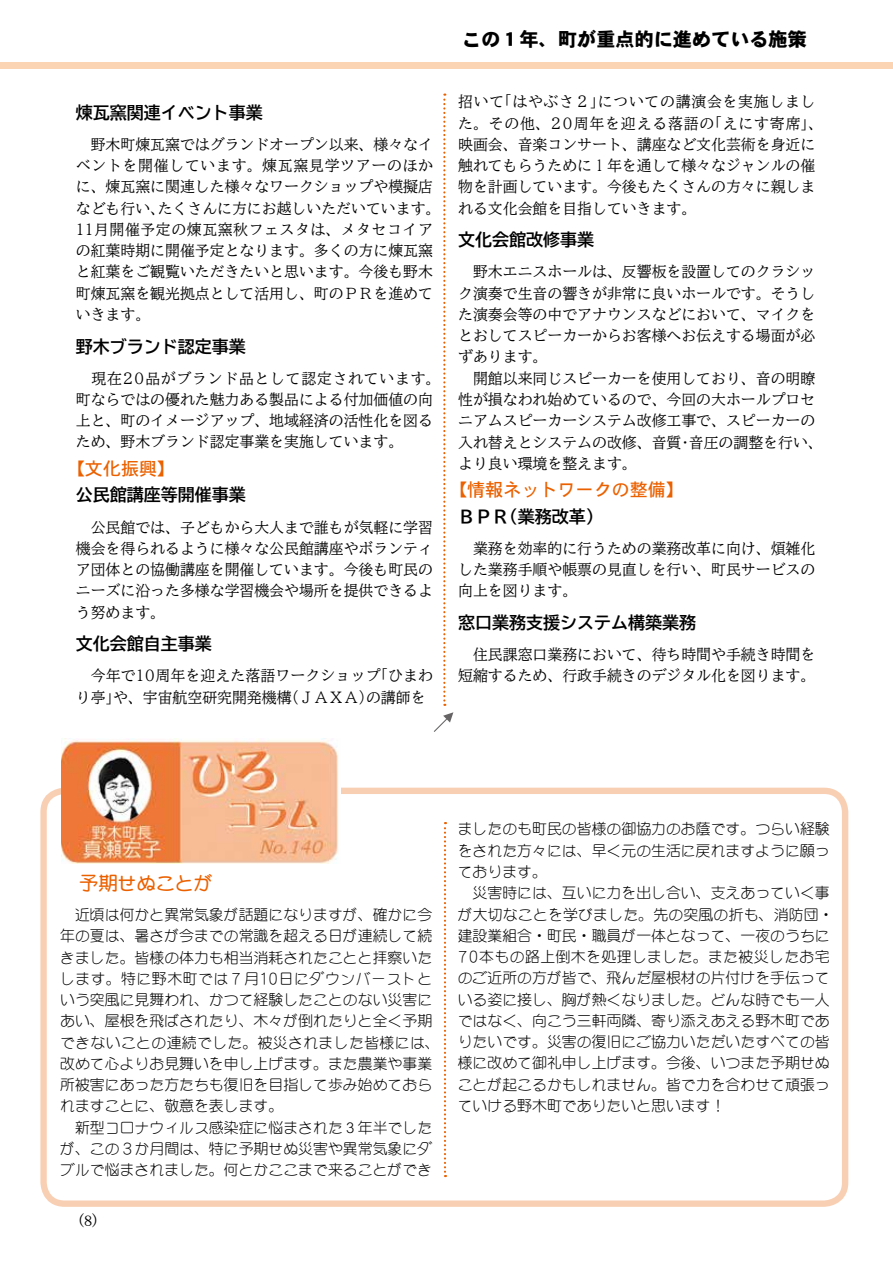
<style>
.page{position:relative;width:893px;height:1263px;background:#fff}
.page>*{position:absolute;margin:0;border:0;box-sizing:border-box;transform-origin:0 0}
.t1{font:19.2px "DFHS Gothic Std W9";color:#000}
.t2{font:700 19.2px "DF Maru Gothic";color:#eb6100}
.t3{font:18px "DFHS Gothic Std W5";color:#eb6100}
.t4{font:16.95px "BIZ UD Gothic Bold";color:#000}
.t5{font:15.9px "DFHS Mincho Std W3";color:#000}
.t6{font:14.85px/21.3px "BIZ UD Mincho Medium";color:#000}
.t7{font:300 14.85px/21.3px "DF Maru Gothic";color:#000}
.s1{font-family:"DF Maru Gothic Std W3";font-weight:400}
</style>
<div class="page">
<svg style="left:443px;top:94px;width:2px;height:612px"></svg>
<div style="left:0;top:63px;width:893px;height:6px;background:#fad4b3"></div>
<svg style="left:433px;top:712px;width:20px;height:20px"></svg>
<div style="left:40px;top:788px;width:808px;height:419px;border:6px solid #eb6100;border-radius:21px"></div>
<svg style="left:444px;top:822px;width:2px;height:355px"></svg>
<img style="left:62px;top:739px;width:278px;height:124px">
<p class="t4" style="left:76px;top:104px;width:189px">煉瓦窯関連イベント事業</p>
<p class="t6" style="left:73px;top:133px;width:369px">　野木町煉瓦窯ではグランドオープン以来、様々なイベントを開催しています。煉瓦窯見学ツアーのほかに、煉瓦窯に関連した様々なワークショップや模擬店なども行い、たくさんに方にお越しいただいています。<br>１１月開催予定の煉瓦窯秋フェスタは、メタセコイアの紅葉時期に開催予定となります。多くの方に煉瓦窯と紅葉をご観覧いただきたいと思います。今後も野木町煉瓦窯を観光拠点として活用し、町のＰＲを進めていきます。</p>
<p class="t4" style="left:76px;top:338px;width:172px">野木ブランド認定事業</p>
<p class="t6" style="left:76px;top:367px;width:366px">　現在２０品がブランド品として認定されています。町ならではの優れた魅力ある製品による付加価値の向上と、町のイメージアップ、地域経済の活性化を図るため、野木ブランド認定事業を実施しています。</p>
<p class="t3" style="left:67px;top:459px;width:110px">【文化振興】</p>
<p class="t4" style="left:76px;top:486px;width:172px">公民館講座等開催事業</p>
<p class="t6" style="left:76px;top:516px;width:359px;text-align:justify">　公民館では、子どもから大人まで誰もが気軽に学習機会を得られるように様々な公民館講座やボランティア団体との協働講座を開催しています。今後も町民のニーズに沿った多様な学習機会や場所を提供できるよう努めます。</p>
<p class="t4" style="left:76px;top:635px;width:138px">文化会館自主事業</p>
<p class="t6" style="left:76px;top:665px;width:359px">　今年で１０周年を迎えた落語ワークショップ「ひまわり亭」や、宇宙航空研究開発機構（ＪＡＸＡ）の講師を</p>
<p class="t1" style="left:462px;top:29px;width:346px">この１年、町が重点的に進めている施策</p>
<p class="t6" style="left:458px;top:91px;width:366px">招いて「はやぶさ２」についての講演会を実施しました。その他、２０周年を迎える落語の「えにす寄席」、映画会、音楽コンサート、講座など文化芸術を身近に触れてもらうために 1 年を通して様々なジャンルの催物を計画しています。今後もたくさんの方々に親しまれる文化会館を目指していきます。</p>
<p class="t4" style="left:458px;top:231px;width:138px">文化会館改修事業</p>
<p class="t6" style="left:458px;top:261px;width:366px">　野木エニスホールは、反響板を設置してのクラシック演奏で生音の響きが非常に良いホールです。そうした演奏会等の中でアナウンスなどにおいて、マイクをとおしてスピーカーからお客様へお伝えする場面が必ずあります。<br>　開館以来同じスピーカーを使用しており、音の明瞭性が損なわれ始めているので、今回の大ホールプロセニアムスピーカーシステム改修工事で、スピーカーの入れ替えとシステムの改修、音質・音圧の調整を行い、より良い環境を整えます。</p>
<p class="t3" style="left:449px;top:480px;width:236px">【情報ネットワークの整備】</p>
<p class="t4" style="left:458px;top:508px;width:146px">ＢＰＲ（業務改革）</p>
<p class="t6" style="left:458px;top:537px;width:359px;text-align:justify">　業務を効率的に行うための業務改革に向け、煩雑化した業務手順や帳票の見直しを行い、町民サービスの向上を図ります。</p>
<p class="t4" style="left:458px;top:614px;width:240px">窓口業務支援システム構築業務</p>
<p class="t6" style="left:458px;top:644px;width:359px">　住民課窓口業務において、待ち時間や手続き時間を短縮するため、行政手続きのデジタル化を図ります。</p>
<p class="t2" style="left:79px;top:873px;width:135px">予期せぬことが</p>
<p class="t7" style="left:60px;top:904px;width:381px">　近頃は何かと異常気象が話題になりますが、確かに今年の夏は、暑さが今までの常識を超える日が連続して続きました。皆様の体力も相当消耗されたことと拝察いたします。特に野木町では７月１０日にダウンバーストという突風に見舞われ、かつて経験したことのない災害にあい、屋根を飛ばされたり、木々が倒れたりと全く予期できないことの連続でした。被災されました皆様には、<span class="s1">改</span>めて心よりお見舞いを申し上げます。また農業や事業所被害にあった方たちも復旧を目指して歩み始めておられますことに、敬意を表します。<br>　新型コロナウィルス感染症に悩まされた 3 年半でしたが、この３か月間は、特に予期せぬ災害や異常気象にダブルで悩まされました。何とかここまで来ることができ</p>
<p class="t5" style="left:69px;top:1211px;width:41px">（8）</p>
<p class="t7" style="left:456px;top:819px;width:379px">ましたのも町民の皆様の御協力のお<span class="s1">蔭</span>です。つらい経験をされた方々には、早く元の生活に戻れますように願っております。<br>　災害時には、互いに力を出し合い、支えあっていく事が大切なことを学びました。先の突風の折も、消防団・建設業組合・町民・職員が一体となって、一夜のうちに<br>７０本もの路上倒木を処理しました。また被災したお宅のご近所の方が皆で、飛んだ屋根材の片付けを手伝っている姿に接し、胸が熱くなりました。どんな時でも一人ではなく、<span class="s1">向</span>こう三軒両隣、寄り添えあえる野木町でありたいです。災害の復旧にご協力いただいたすべての皆様に<span class="s1">改</span>めて御礼申し上げます。今後、いつまた予期せぬことが起こるかもしれません。皆で力を合わせて頑張っていける野木町でありたいと思います！</p>
</div>
